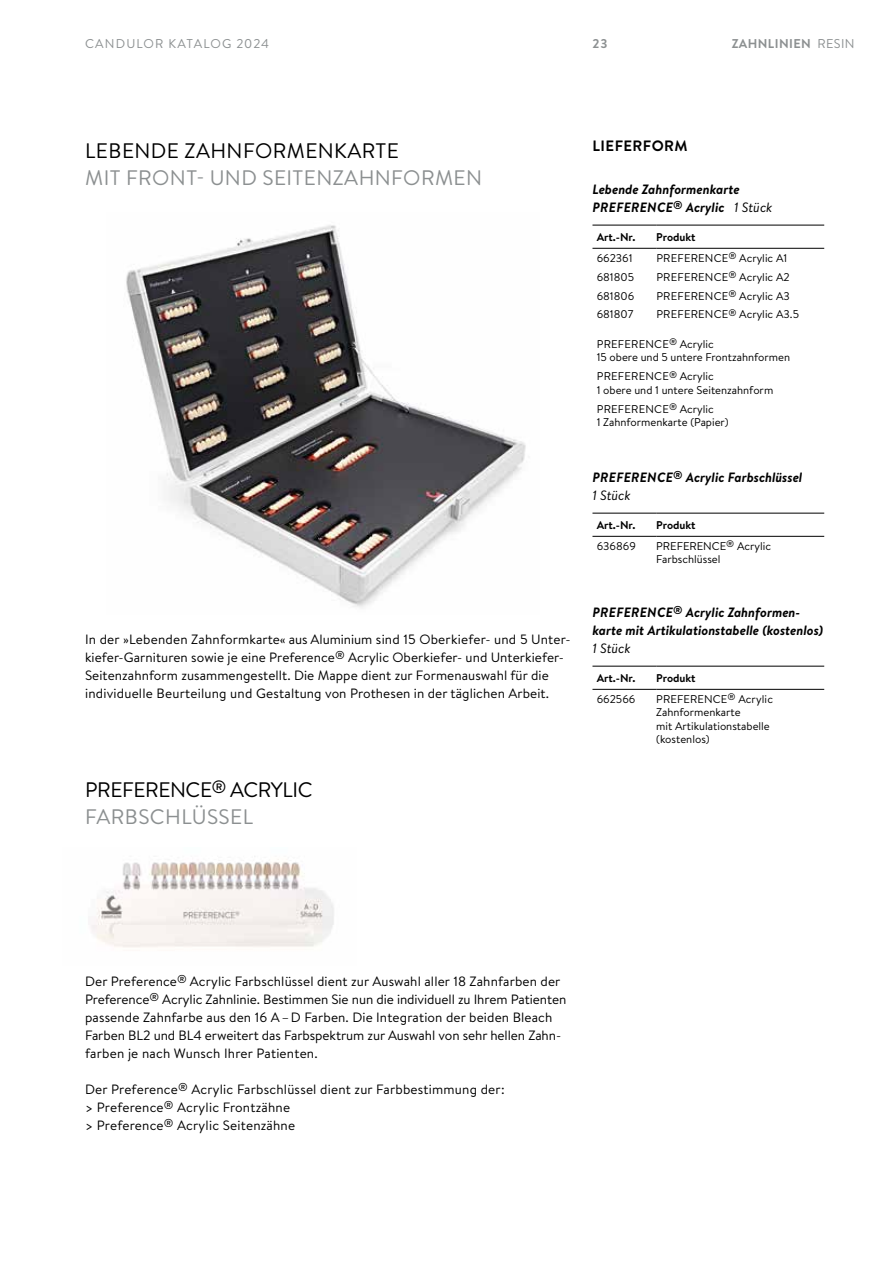
<style>
.page{position:relative;width:893px;height:1263px;background:#fff}
.page>*{position:absolute;margin:0;border:0;box-sizing:border-box;transform-origin:0 0}
.t1{font:21px/27px "Brandon Text";letter-spacing:-.02em;color:#000}
.t2{font:21px "Brandon Text";letter-spacing:.02em;color:#8c9091}
.t3{font:21px "Brandon Text";letter-spacing:.02em;color:#000}
.t4{font:700 15px "Brandon Text";letter-spacing:.03em;color:#000}
.t5{font:13.5px/18px "Brandon Text";letter-spacing:.005em;color:#000}
.t6{font:italic 700 13.5px/18px "Brandon Text";color:#000}
.t7{font:italic 13.5px "Brandon Text";color:#000}
.t8{font:12.75px "Brandon Text";letter-spacing:.09em;color:#8c9091}
.t9{font:700 12.75px "Brandon Text";letter-spacing:.03em;color:#8c9091}
.t10{font:11.25px/13.5px "Brandon Text";color:#000}
.t11{font:11.25px "Brandon Text";letter-spacing:.02em;color:#000}
.t12{font:700 11.25px "Brandon Text";color:#000}
.s1{font-weight:400}
.s2{color:#8c9091}
</style>
<div class="page">
<img style="left:126px;top:225px;width:400px;height:383px">
<hr style="left:592px;top:225px;width:64px;height:1px;background:#000">
<hr style="left:656px;top:225px;width:168px;height:1px;background:#000">
<hr style="left:592px;top:248px;width:64px;height:1px;background:#000">
<hr style="left:656px;top:248px;width:168px;height:1px;background:#000">
<hr style="left:592px;top:513px;width:64px;height:1px;background:#000">
<hr style="left:656px;top:513px;width:168px;height:1px;background:#000">
<hr style="left:592px;top:536px;width:64px;height:1px;background:#000">
<hr style="left:656px;top:536px;width:168px;height:1px;background:#000">
<hr style="left:592px;top:666px;width:64px;height:1px;background:#000">
<hr style="left:656px;top:666px;width:168px;height:1px;background:#000">
<hr style="left:592px;top:689px;width:64px;height:1px;background:#000">
<hr style="left:656px;top:689px;width:168px;height:1px;background:#000">
<img style="left:91px;top:856px;width:243px;height:92px">
<p class="t8" style="left:85px;top:34px;width:185px">CANDULOR KATALOG 2024</p>
<p class="t9" style="left:592px;top:34px;width:17px">23</p>
<p class="t9" style="left:732px;top:34px;width:124px">ZAHNLINIEN <span class="s1">RESIN</span></p>
<h1 class="t3" style="left:85px;top:137px;width:315px">LEBENDE ZAHNFORMENKARTE</h1>
<h1 class="t2" style="left:85px;top:164px;width:398px">MIT FRONT- UND SEITENZAHNFORMEN</h1>
<p class="t5" style="left:85px;top:630px;width:485px">In der »Lebenden Zahnformkarte« aus Aluminium sind 15 Oberkiefer- und 5 Unter&shy;kiefer-Garnituren sowie je eine Preference<sup>®</sup> Acrylic Oberkiefer- und Unterkiefer-Seitenzahnform zusammengestellt. Die Mappe dient zur Formenauswahl für die individuelle Beurteilung und Gestaltung von Prothesen in der täglichen Arbeit.</p>
<h1 class="t1" style="left:85px;top:776px;width:229px">PREFERENCE<sup>®</sup> ACRYLIC<br><span class="s2">FARBSCHLÜSSEL</span></h1>
<p class="t4" style="left:593px;top:135px;width:97px">LIEFERFORM</p>
<p class="t6" style="left:592px;top:180px;width:182px">Lebende Zahnformenkarte<br>PREFERENCE<sup>®</sup> Acrylic <span class="s1">1 Stück</span></p>
<p class="t12" style="left:597px;top:229px;width:40px">Art.-Nr.</p>
<p class="t12" style="left:656px;top:229px;width:41px">Produkt</p>
<p class="t10" style="left:597px;top:251px;width:37px">662361</p>
<p class="t11" style="left:656px;top:250px;width:133px">PREFERENCE<sup>®</sup> Acrylic A1</p>
<p class="t10" style="left:597px;top:270px;width:39px">681805</p>
<p class="t11" style="left:656px;top:269px;width:135px">PREFERENCE<sup>®</sup> Acrylic A2</p>
<p class="t10" style="left:597px;top:288px;width:39px">681806</p>
<p class="t11" style="left:656px;top:288px;width:135px">PREFERENCE<sup>®</sup> Acrylic A3</p>
<p class="t10" style="left:597px;top:307px;width:38px">681807</p>
<p class="t11" style="left:656px;top:307px;width:144px">PREFERENCE<sup>®</sup> Acrylic A3.5</p>
<p class="t10" style="left:597px;top:337px;width:195px">PREFERENCE<sup>®</sup> Acrylic<br>15 obere und 5 untere Frontzahnformen</p>
<p class="t10" style="left:597px;top:369px;width:178px">PREFERENCE<sup>®</sup> Acrylic<br>1 obere und 1 untere Seitenzahnform</p>
<p class="t10" style="left:597px;top:402px;width:133px">PREFERENCE<sup>®</sup> Acrylic<br>1 Zahnformenkarte (Papier)</p>
<p class="t6" style="left:592px;top:468px;width:211px">PREFERENCE<sup>®</sup> Acrylic Farbschlüssel<br><span class="s1">1 Stück</span></p>
<p class="t12" style="left:597px;top:517px;width:40px">Art.-Nr.</p>
<p class="t12" style="left:656px;top:517px;width:41px">Produkt</p>
<p class="t10" style="left:597px;top:539px;width:41px">636869</p>
<p class="t10" style="left:656px;top:539px;width:116px">PREFERENCE<sup>®</sup> Acrylic<br>Farbschlüssel</p>
<p class="t6" style="left:592px;top:603px;width:232px">PREFERENCE<sup>®</sup> Acrylic Zahnformen&shy;karte mit Artikulationstabelle (kostenlos)</p>
<p class="t7" style="left:592px;top:639px;width:40px">1 Stück</p>
<p class="t12" style="left:597px;top:670px;width:40px">Art.-Nr.</p>
<p class="t12" style="left:656px;top:670px;width:41px">Produkt</p>
<p class="t10" style="left:597px;top:692px;width:40px">662566</p>
<p class="t10" style="left:656px;top:692px;width:118px">PREFERENCE<sup>®</sup> Acrylic<br>Zahnformenkarte<br>mit Artikulationstabelle (kostenlos)</p>
<p class="t5" style="left:85px;top:972px;width:483px">Der Preference<sup>®</sup> Acrylic Farbschlüssel dient zur Auswahl aller 18 Zahnfarben der Preference<sup>®</sup> Acrylic Zahnlinie. Bestimmen Sie nun die individuell zu Ihrem Patienten passende Zahnfarbe aus den 16 A–D Farben. Die Integration der beiden Bleach Farben BL2 und BL4 erweitert das Farbspektrum zur Auswahl von sehr hellen Zahn&shy;farben je nach Wunsch Ihrer Patienten.</p>
<p class="t5" style="left:85px;top:1080px;width:421px">Der Preference<sup>®</sup> Acrylic Farbschlüssel dient zur Farbbestimmung der: &gt; Preference<sup>®</sup> Acrylic Frontzähne<br>&gt; Preference<sup>®</sup> Acrylic Seitenzähne</p>
</div>
